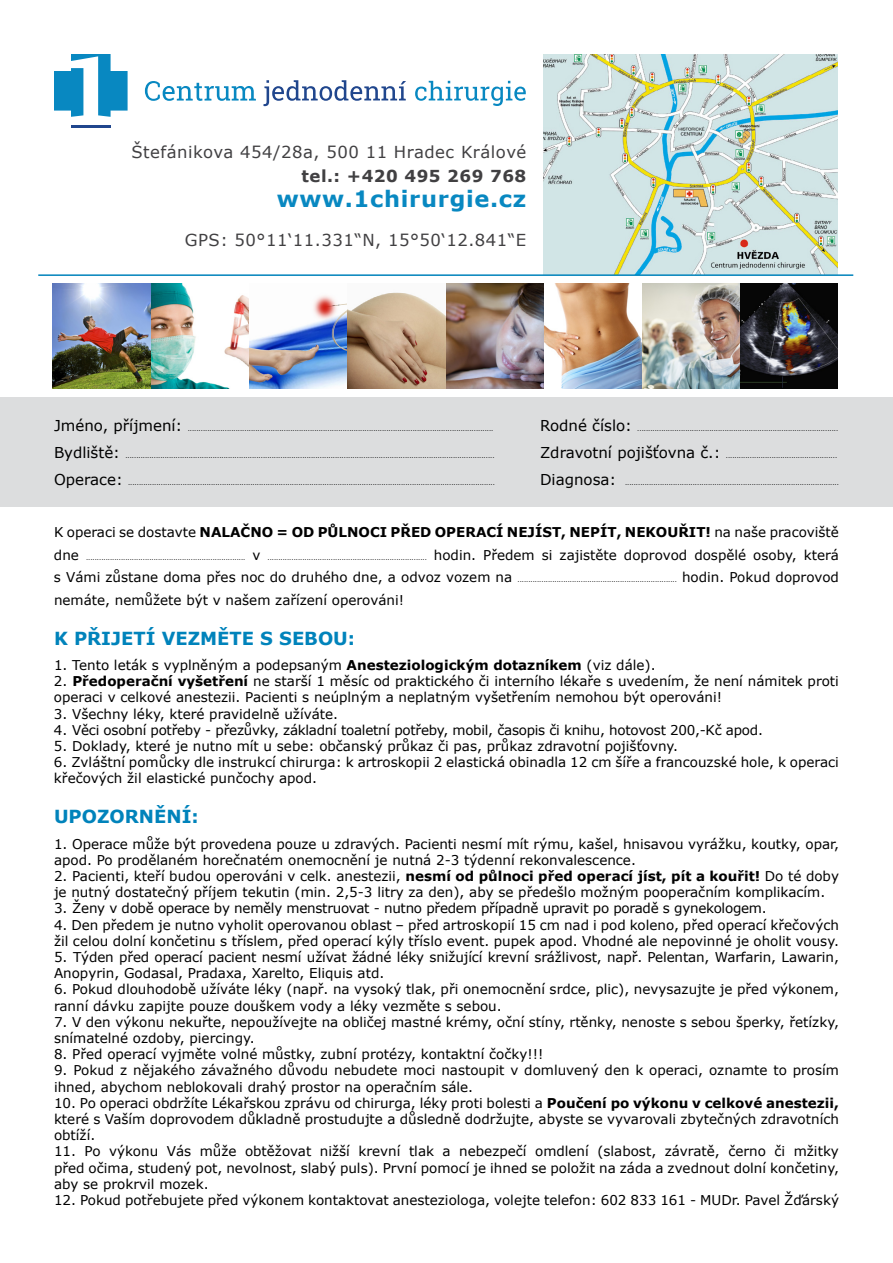
<style>
.page{position:relative;width:893px;height:1263px;background:#fff}
.page>*{position:absolute;margin:0;border:0;box-sizing:border-box;transform-origin:0 0}
.t1{font:700 22.5px "Verdana";letter-spacing:.03em;color:#0888c1}
.t2{font:700 18px "Verdana";color:#0083bb}
.t3{font:16.5px "Verdana";letter-spacing:.03em;color:#414042}
.t4{font:700 16.5px "Verdana";letter-spacing:.03em;color:#414042}
.t5{font:15px "Verdana";color:#000}
.t6{font:13.5px/16.2px "Verdana";color:#000}
.t7{font:13.5px "Verdana";letter-spacing:-.02em;color:#000}
.t8{font:700 13.5px/22.5px "Verdana";color:#000}
.t9{font:6px "Verdana";color:#000}
.s1{font-weight:400}
.s2{font-weight:700}
</style>
<div class="page">
<div style="left:0;top:398px;width:893px;height:109px;background:#dcddde"></div>
<img style="left:53px;top:284px;width:784px;height:105px">
<img style="left:544px;top:54px;width:293px;height:220px">
<hr style="left:38px;top:274px;width:815px;height:2px;background:#0083bb">
<hr style="left:71px;top:125px;width:40px;height:3px;background:#20468d">
<svg style="left:54px;top:54px;width:74px;height:63px"></svg>
<svg style="left:415px;top:81px;width:111px;height:25px"></svg>
<svg style="left:263px;top:80px;width:143px;height:26px"></svg>
<svg style="left:145px;top:81px;width:111px;height:20px"></svg>
<p class="t3" style="left:131px;top:140px;width:397px">Štefánikova 454/28a, 500 11 Hradec Králové</p>
<p class="t4" style="left:302px;top:164px;width:226px">tel.: +420 495 269 768</p>
<h1 class="t1" style="left:277px;top:183px;width:251px">www.1chirurgie.cz</h1>
<p class="t3" style="left:185px;top:229px;width:343px">GPS: 50°11‘11.331“N, 15°50‘12.841“E</p>
<p class="t5" style="left:54px;top:415px;width:130px">Jméno, příjmení:</p>
<p class="t9" style="left:188px;top:425px;width:307px">............................................................................................................................................</p>
<p class="t5" style="left:540px;top:415px;width:93px">Rodné číslo:</p>
<p class="t9" style="left:637px;top:425px;width:202px">............................................................................................</p>
<p class="t5" style="left:54px;top:442px;width:68px">Bydliště:</p>
<p class="t9" style="left:125px;top:452px;width:371px">.........................................................................................................................................................................</p>
<p class="t5" style="left:540px;top:442px;width:182px">Zdravotní pojišťovna č.:</p>
<p class="t9" style="left:726px;top:452px;width:113px">...................................................</p>
<p class="t5" style="left:54px;top:469px;width:70px">Operace:</p>
<p class="t9" style="left:128px;top:479px;width:368px">........................................................................................................................................................................</p>
<p class="t5" style="left:540px;top:469px;width:78px">Diagnosa:</p>
<p class="t9" style="left:625px;top:479px;width:215px">..................................................................................................</p>
<p class="t8" style="left:54px;top:521px;width:786px"><span class="s1">K operaci se dostavte</span> NALAČNO = OD PŮLNOCI PŘED OPERACÍ NEJÍST, NEPÍT, NEKOUŘIT! <span class="s1">na naše pracoviště dne</span></p>
<p class="t9" style="left:86px;top:554px;width:161px">.........................................................................</p>
<p class="t6" style="left:252px;top:547px;width:9px">v</p>
<p class="t9" style="left:267px;top:554px;width:161px">.........................................................................</p>
<p class="t6" style="left:54px;top:544px;width:786px;line-height:22.5px;text-indent:380px">hodin. Předem si zajistěte doprovod dospělé osoby, která s Vámi zůstane doma přes noc do druhého dne, a odvoz vozem na</p>
<p class="t9" style="left:517px;top:576px;width:161px">.........................................................................</p>
<p class="t6" style="left:682px;top:569px;width:158px">hodin. Pokud doprovod</p>
<p class="t6" style="left:54px;top:592px;width:352px">nemáte, nemůžete být v našem zařízení operováni!</p>
<h2 class="t2" style="left:54px;top:625px;width:303px">K PŘIJETÍ VEZMĚTE S SEBOU:</h2>
<p class="t6" style="left:54px;top:657px;width:603px">1. Tento leták s vyplněným a podepsaným <span class="s2">Anesteziologickým dotazníkem</span> (viz dále).</p>
<p class="t6" style="left:54px;top:673px;width:786px">2. <span class="s2">Předoperační vyšetření</span> ne starší 1 měsíc od praktického či interního lékaře s uvedením, že není námitek proti operaci v celkové anestezii. Pacienti s neúplným a neplatným vyšetřením nemohou být operováni!</p>
<p class="t6" style="left:54px;top:705px;width:286px">3. Všechny léky, které pravidelně užíváte.</p>
<p class="t7" style="left:54px;top:721px;width:710px">4. Věci osobní potřeby - přezůvky, základní toaletní potřeby, mobil, časopis či knihu, hotovost 200,-Kč apod.</p>
<p class="t6" style="left:54px;top:738px;width:626px">5. Doklady, které je nutno mít u sebe: občanský průkaz či pas, průkaz zdravotní pojišťovny.</p>
<p class="t6" style="left:54px;top:754px;width:786px">6. Zvláštní pomůcky dle instrukcí chirurga: k artroskopii 2 elastická obinadla 12 cm šíře a francouzské hole, k operaci křečových žil elastické punčochy apod.</p>
<h2 class="t2" style="left:54px;top:804px;width:146px">UPOZORNĚNÍ:</h2>
<p class="t6" style="left:54px;top:835px;width:786px">1. Operace může být provedena pouze u zdravých. Pacienti nesmí mít rýmu, kašel, hnisavou vyrážku, koutky, opar, apod. Po prodělaném horečnatém onemocnění je nutná 2-3 týdenní rekonvalescence.</p>
<p class="t6" style="left:54px;top:868px;width:786px">2. Pacienti, kteří budou operováni v celk. anestezii, <span class="s2">nesmí od půlnoci před operací jíst, pít a kouřit!</span> Do té doby je nutný dostatečný příjem tekutin (min. 2,5-3 litry za den), aby se předešlo možným pooperačním komplikacím.</p>
<p class="t7" style="left:54px;top:899px;width:714px">3. Ženy v době operace by neměly menstruovat - nutno předem případně upravit po poradě s gynekologem.</p>
<p class="t6" style="left:54px;top:916px;width:786px">4. Den předem je nutno vyholit operovanou oblast – před artroskopií 15 cm nad i pod koleno, před operací křečových žil celou dolní končetinu s tříslem, před operací kýly tříslo event. pupek apod. Vhodné ale nepovinné je oholit vousy.</p>
<p class="t6" style="left:54px;top:949px;width:786px">5. Týden před operací pacient nesmí užívat žádné léky snižující krevní srážlivost, např. Pelentan, Warfarin, Lawarin,<br>Anopyrin, Godasal, Pradaxa, Xarelto, Eliquis atd.</p>
<p class="t6" style="left:54px;top:981px;width:786px">6. Pokud dlouhodobě užíváte léky (např. na vysoký tlak, při onemocnění srdce, plic), nevysazujte je před výkonem, ranní dávku zapijte pouze douškem vody a léky vezměte s sebou.</p>
<p class="t6" style="left:54px;top:1013px;width:786px">7. V den výkonu nekuřte, nepoužívejte na obličej mastné krémy, oční stíny, rtěnky, nenoste s sebou šperky, řetízky, snímatelné ozdoby, piercingy.</p>
<p class="t6" style="left:54px;top:1046px;width:491px">8. Před operací vyjměte volné můstky, zubní protézy, kontaktní čočky!!!</p>
<p class="t6" style="left:54px;top:1062px;width:786px">9. Pokud z nějakého závažného důvodu nebudete moci nastoupit v domluvený den k operaci, oznamte to prosím ihned, abychom neblokovali drahý prostor na operačním sále.</p>
<p class="t6" style="left:54px;top:1094px;width:786px;text-align:justify">10. Po operaci obdržíte Lékařskou zprávu od chirurga, léky proti bolesti a <span class="s2">Poučení po výkonu v celkové anestezii, </span>které s Vaším doprovodem důkladně prostudujte a důsledně dodržujte, abyste se vyvarovali zbytečných zdravotních obtíží.</p>
<p class="t6" style="left:54px;top:1143px;width:786px;text-align:justify">11. Po výkonu Vás může obtěžovat nižší krevní tlak a nebezpečí omdlení (slabost, závratě, černo či mžitky před očima, studený pot, nevolnost, slabý puls). První pomocí je ihned se položit na záda a zvednout dolní končetiny, aby se prokrvil mozek.</p>
<p class="t6" style="left:54px;top:1192px;width:786px">12. Pokud potřebujete před výkonem kontaktovat anesteziologa, volejte telefon: 602 833 161 - MUDr. Pavel Žďárský</p>
</div>
